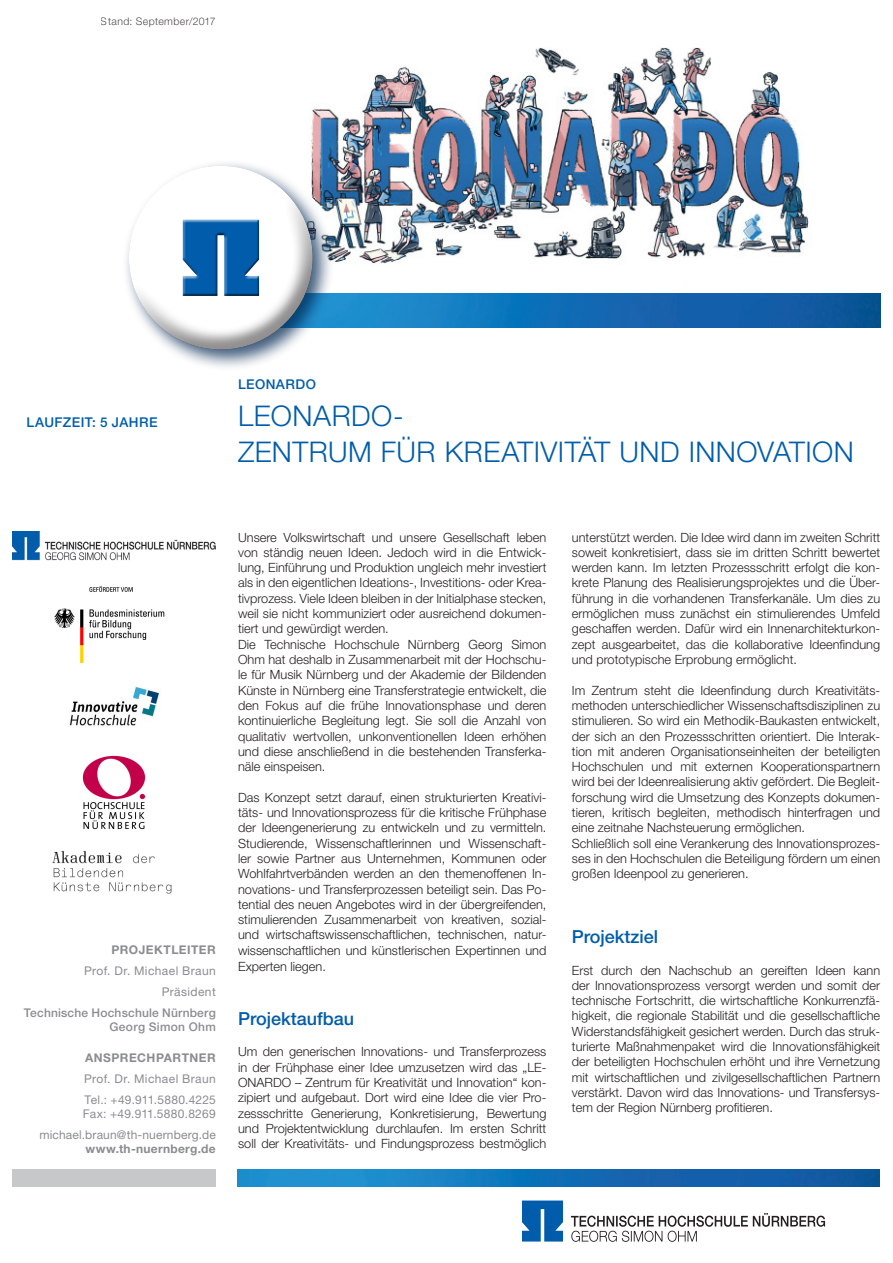
<style>
.page{position:relative;width:893px;height:1263px;background:#fff}
.page>*{position:absolute;margin:0;border:0;box-sizing:border-box;transform-origin:0 0}
.t1{font:300 28.5px "Helvetica Neue LT";letter-spacing:.015em;color:#015dab}
.t2{font:500 18px "Helvetica Neue LT";color:#015dab}
.t3{font:500 13.5px "Helvetica Neue LT";letter-spacing:.03em;color:#015dab}
.t4{font:300 12.75px/15.3px "Helvetica Neue LT";color:#231f20;text-align:justify}
.t5{font:12px/14.4px "Helvetica Neue LT";letter-spacing:.025em;color:#8a8c8f}
.t6{font:500 12px/14.4px "Helvetica Neue LT";letter-spacing:.015em;color:#8a8c8f;text-align:right}
.t7{font:700 12px "Helvetica Neue LT";letter-spacing:.04em;color:#8a8c8f}
.t8{font:300 10.5px "Helvetica Neue LT";letter-spacing:.04em;color:#231f20}
.s1{font-weight:700}
</style>
<div class="page">
<img style="left:334px;top:293px;width:546px;height:34px">
<img style="left:311px;top:47px;width:498px;height:217px">
<div style="left:13px;top:1169px;width:203px;height:17px;background:#c7c8ca"></div>
<img style="left:13px;top:531px;width:203px;height:29px">
<img style="left:54px;top:586px;width:111px;height:78px">
<img style="left:237px;top:1169px;width:642px;height:17px">
<div style="left:123px;top:160px;width:211px;height:211px;background:#002751;opacity:.75"></div>
<div style="left:129px;top:166px;width:184px;height:184px;background:#fff;border-radius:50%"></div>
<div style="left:129px;top:192px;width:184px;height:159px;background:#231f20;opacity:.5"></div>
<div style="left:181px;top:219px;width:78px;height:78px;background:#231f20;opacity:.75"></div>
<svg style="left:571px;top:1213px;width:254px;height:29px"></svg>
<svg style="left:522px;top:1200px;width:41px;height:41px;background:#1f70b4"></svg>
<img style="left:83px;top:755px;width:63px;height:74px">
<img style="left:52px;top:850px;width:120px;height:44px">
<img style="left:69px;top:686px;width:91px;height:40px">
<p class="t8" style="left:101px;top:15px;width:116px">Stand: September/2017</p>
<p class="t3" style="left:27px;top:414px;width:132px">LAUFZEIT: 5 JAHRE</p>
<p class="t3" style="left:238px;top:376px;width:79px">LEONARDO</p>
<p class="t1" style="left:238px;top:399px;width:167px">LEONARDO-</p>
<p class="t1" style="left:238px;top:435px;width:617px">ZENTRUM FÜR KREATIVITÄT UND INNOVATION</p>
<p class="t7" style="left:112px;top:942px;width:106px">PROJEKTLEITER</p>
<p class="t5" style="left:84px;top:963px;width:133px">Prof. Dr. Michael Braun</p>
<p class="t5" style="left:162px;top:984px;width:56px">Präsident</p>
<p class="t6" style="left:24px;top:1005px;width:193px">Technische Hochschule Nürnberg<br>Georg Simon Ohm</p>
<p class="t7" style="left:85px;top:1051px;width:132px">ANSPRECHPARTNER</p>
<p class="t5" style="left:84px;top:1071px;width:133px">Prof. Dr. Michael Braun</p>
<p class="t5" style="left:83px;top:1092px;width:134px">Tel.: +49.911.5880.4225<br>Fax: +49.911.5880.8269</p>
<p class="t5" style="left:39px;top:1127px;width:178px;text-align:right">michael.braun@th-nuernberg.de <span class="s1">www.th-nuernberg.de</span></p>
<p class="t4" style="left:238px;top:529px;width:310px">Unsere Volkswirtschaft und unsere Gesellschaft leben von ständig neuen Ideen. Jedoch wird in die Entwick&shy;lung, Einführung und Produktion ungleich mehr investiert als in den eigentlichen Ideations-, Investitions- oder Krea&shy;tivprozess. Viele Ideen bleiben in der Initialphase stecken, weil sie nicht kommuniziert oder ausreichend dokumen&shy;tiert und gewürdigt werden.</p>
<p class="t4" style="left:238px;top:636px;width:310px">Die Technische Hochschule Nürnberg Georg Simon Ohm hat deshalb in Zusammenarbeit mit der Hochschu&shy;le für Musik Nürnberg und der Akademie der Bildenden Künste in Nürnberg eine Transferstrategie entwickelt, die den Fokus auf die frühe Innovationsphase und deren kontinuierliche Begleitung legt. Sie soll die Anzahl von qualitativ wertvollen, unkonventionellen Ideen erhöhen und diese anschließend in die bestehenden Transferka&shy;näle einspeisen.</p>
<p class="t4" style="left:238px;top:789px;width:310px">Das Konzept setzt darauf, einen strukturierten Kreativi&shy;täts- und Innovationsprozess für die kritische Frühphase der Ideengenerierung zu entwickeln und zu vermitteln.<br>Studierende, Wissenschaftlerinnen und Wissenschaft&shy;ler sowie Partner aus Unternehmen, Kommunen oder Wohlfahrtverbänden werden an den themenoffenen In&shy;novations- und Transferprozessen beteiligt sein. Das Po&shy;tential des neuen Angebotes wird in der übergreifenden, stimulierenden Zusammenarbeit von kreativen, sozial&shy;und wirtschaftswissenschaftlichen, technischen, natur&shy;wissenschaftlichen und künstlerischen Expertinnen und Experten liegen.</p>
<p class="t2" style="left:238px;top:1008px;width:118px">Projektaufbau</p>
<p class="t4" style="left:238px;top:1044px;width:310px">Um den generischen Innovations- und Transferprozess in der Frühphase einer Idee umzusetzen wird das „LE-ONARDO – Zentrum für Kreativität und Innovation“ kon&shy;zipiert und aufgebaut. Dort wird eine Idee die vier Pro&shy;zessschritte Generierung, Konkretisierung, Bewertung und Projektentwicklung durchlaufen. Im ersten Schritt soll der Kreativitäts- und Findungsprozess bestmöglich</p>
<p class="t4" style="left:572px;top:529px;width:310px">unterstützt werden. Die Idee wird dann im zweiten Schritt soweit konkretisiert, dass sie im dritten Schritt bewertet werden kann. Im letzten Prozessschritt erfolgt die kon&shy;krete Planung des Realisierungsprojektes und die Über&shy;führung in die vorhandenen Transferkanäle. Um dies zu ermöglichen muss zunächst ein stimulierendes Umfeld geschaffen werden. Dafür wird ein Innenarchitekturkon&shy;zept ausgearbeitet, das die kollaborative Ideenfindung und prototypische Erprobung ermöglicht.</p>
<p class="t4" style="left:572px;top:682px;width:310px">Im Zentrum steht die Ideenfindung durch Kreativitäts&shy;methoden unterschiedlicher Wissenschaftsdisziplinen zu stimulieren. So wird ein Methodik-Baukasten entwickelt, der sich an den Prozessschritten orientiert. Die Interak&shy;tion mit anderen Organisationseinheiten der beteiligten Hochschulen und mit externen Kooperationspartnern wird bei der Ideenrealisierung aktiv gefördert. Die Begleit&shy;forschung wird die Umsetzung des Konzepts dokumen&shy;tieren, kritisch begleiten, methodisch hinterfragen und eine zeitnahe Nachsteuerung ermöglichen.</p>
<p class="t4" style="left:572px;top:835px;width:310px">Schließlich soll eine Verankerung des Innovationsprozes&shy;ses in den Hochschulen die Beteiligung fördern um einen großen Ideenpool zu generieren.</p>
<p class="t2" style="left:572px;top:926px;width:88px">Projektziel</p>
<p class="t4" style="left:572px;top:962px;width:310px">Erst durch den Nachschub an gereiften Ideen kann der Innovationsprozess versorgt werden und somit der technische Fortschritt, die wirtschaftliche Konkurrenzfä&shy;higkeit, die regionale Stabilität und die gesellschaftliche Widerstandsfähigkeit gesichert werden. Durch das struk&shy;turierte Maßnahmenpaket wird die Innovationsfähigkeit der beteiligten Hochschulen erhöht und ihre Vernetzung mit wirtschaftlichen und zivilgesellschaftlichen Partnern verstärkt. Davon wird das Innovations- und Transfersys&shy;tem der Region Nürnberg profitieren.</p>
</div>
